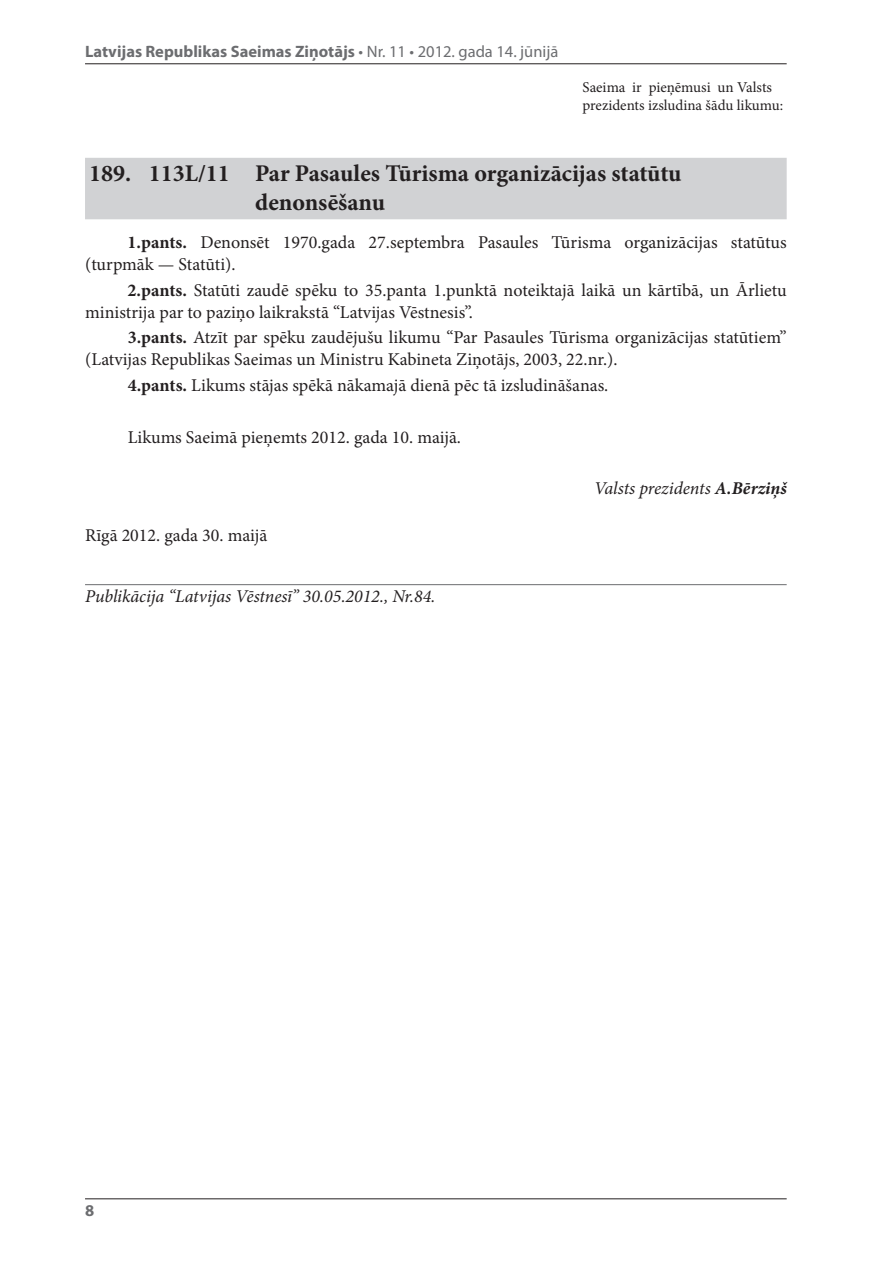
<style>
.page{position:relative;width:893px;height:1263px;background:#fff}
.page>*{position:absolute;margin:0;border:0;box-sizing:border-box;transform-origin:0 0}
.t1{font:700 24px/28.8px "Minion Pro";color:#231f20}
.t2{font:18px/21.6px "Minion Pro";color:#231f20}
.t3{font:italic 18px "Minion Pro";letter-spacing:-.005em;color:#231f20}
.t4{font:700 16.5px "Myriad Pro";color:#6c6d70}
.t5{font:15px/18px "Minion Pro";color:#231f20}
.s1{font-weight:400}
.s2{font-weight:700}
</style>
<div class="page">
<hr style="left:85px;top:63px;width:702px;height:1px;background:#231f20">
<hr style="left:85px;top:1198px;width:702px;height:1px;background:#231f20">
<div style="left:85px;top:158px;width:702px;height:61px;background:#d1d2d4"></div>
<hr style="left:85px;top:584px;width:702px;height:1px;background:#6c6d70">
<p class="t4" style="left:85px;top:41px;width:475px">Latvijas Republikas Saeimas Ziņotājs <span class="s1">• Nr. 11 • 2012. gada 14. jūnijā</span></p>
<p class="t5" style="left:583px;top:78px;width:202px">Saeima ir pieņēmusi un Valsts prezidents izsludina šādu likumu:</p>
<h1 class="t1" style="left:255px;top:159px;width:428px;text-indent:-166px">189. 113L/11 Par Pasaules Tūrisma organizācijas statūtu denonsēšanu</h1>
<p class="t2" style="left:85px;top:232px;width:703px;text-indent:42px"><span class="s2">1.pants.</span> Denonsēt 1970.gada 27.septembra Pasaules Tūrisma organizācijas statūtus (turpmāk — Statūti).</p>
<p class="t2" style="left:85px;top:279px;width:703px;text-indent:42px"><span class="s2">2.pants.</span> Statūti zaudē spēku to 35.panta 1.punktā noteiktajā laikā un kārtībā, un Ārlietu ministrija par to paziņo laikrakstā “Latvijas Vēstnesis”.</p>
<p class="t2" style="left:85px;top:327px;width:703px;text-indent:42px"><span class="s2">3.pants.</span> Atzīt par spēku zaudējušu likumu “Par Pasaules Tūrisma organizācijas statūtiem” (Latvijas Republikas Saeimas un Ministru Kabineta Ziņotājs, 2003, 22.nr.).</p>
<p class="t2" style="left:128px;top:374px;width:482px"><span class="s2">4.pants.</span> Likums stājas spēkā nākamajā dienā pēc tā izsludināšanas.</p>
<p class="t2" style="left:128px;top:426px;width:335px">Likums Saeimā pieņemts 2012. gada 10. maijā.</p>
<p class="t3" style="left:594px;top:476px;width:194px">Valsts prezidents <span class="s2">A.Bērziņš</span></p>
<p class="t2" style="left:85px;top:524px;width:184px">Rīgā 2012. gada 30. maijā</p>
<p class="t3" style="left:85px;top:584px;width:352px">Publikācija “Latvijas Vēstnesī” 30.05.2012., Nr.84.</p>
<p class="t4" style="left:85px;top:1199px;width:11px">8</p>
</div>
